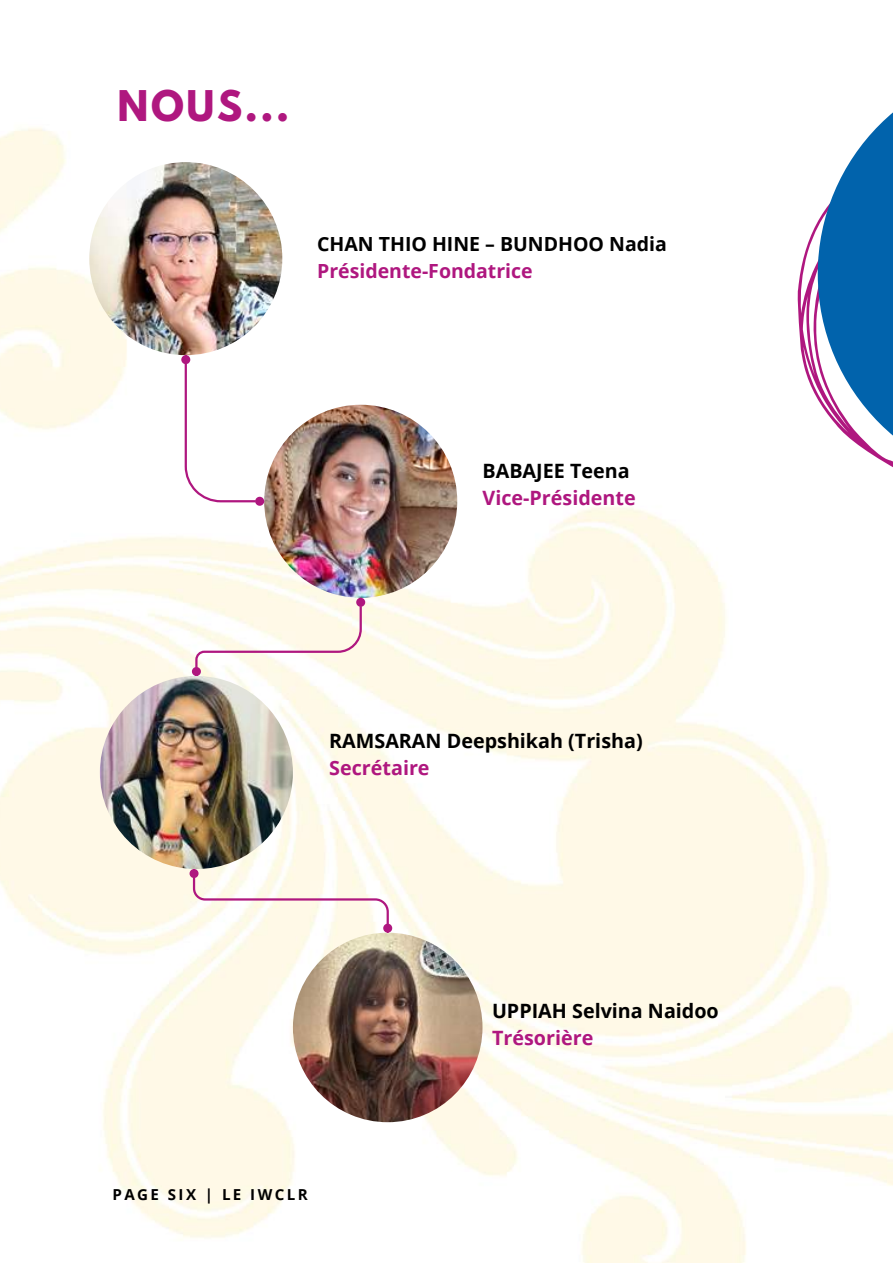
<style>
.page{position:relative;width:893px;height:1264px;background:#fff}
.page>*{position:absolute;margin:0;border:0;box-sizing:border-box;transform-origin:0 0}
.t1{font:700 37.5px "League Spartan";color:#af177f}
.t2{font:700 19.8px "Open Sans";color:#000}
.t3{font:700 19.8px "Open Sans";color:#af177f}
.t4{font:700 19.5px "Open Sans";color:#000}
.t5{font:700 19.5px "Open Sans";color:#af177f}
.t6{font:700 15.15px "Open Sans";letter-spacing:.16em;color:#000}
</style>
<div class="page">
<img style="left:0;top:128px;width:892px;height:1134px">
<svg style="left:797px;top:138px;width:95px;height:354px"></svg>
<svg style="left:817px;top:113px;width:75px;height:372px;fill:#0163ac"></svg>
<img style="left:89px;top:162px;width:193px;height:193px;border-radius:50%">
<img style="left:264px;top:405px;width:193px;height:192px;border-radius:50%">
<img style="left:100px;top:676px;width:193px;height:193px;border-radius:50%">
<img style="left:293px;top:932px;width:189px;height:190px;border-radius:50%">
<svg style="left:183px;top:361px;width:75px;height:142px"></svg>
<div style="left:182px;top:356px;width:7px;height:7px;background:#af177f;border-radius:50%"></div>
<div style="left:181px;top:355px;width:9px;height:9px;border:2px solid #af177f;border-radius:50%"></div>
<div style="left:256px;top:498px;width:7px;height:6px;background:#af177f;border-radius:50%"></div>
<div style="left:255px;top:497px;width:9px;height:9px;border:2px solid #af177f;border-radius:50%"></div>
<svg style="left:194px;top:604px;width:169px;height:65px"></svg>
<div style="left:357px;top:599px;width:7px;height:6px;background:#af177f;border-radius:50%"></div>
<div style="left:356px;top:597px;width:9px;height:9px;border:2px solid #af177f;border-radius:50%"></div>
<div style="left:193px;top:668px;width:7px;height:7px;background:#af177f;border-radius:50%"></div>
<div style="left:192px;top:667px;width:9px;height:9px;border:2px solid #af177f;border-radius:50%"></div>
<div style="left:384px;top:924px;width:7px;height:7px;background:#af177f;border-radius:50%"></div>
<div style="left:383px;top:923px;width:9px;height:9px;border:2px solid #af177f;border-radius:50%"></div>
<svg style="left:191px;top:870px;width:199px;height:56px"></svg>
<div style="left:189px;top:869px;width:9px;height:9px;border:2px solid #af177f;border-radius:50%"></div>
<h1 class="t1" style="left:117px;top:88px;width:173px">NOUS...</h1>
<p class="t4" style="left:317px;top:230px;width:351px">CHAN THIO HINE – BUNDHOO Nadia</p>
<p class="t5" style="left:317px;top:257px;width:217px">Présidente-Fondatrice</p>
<p class="t2" style="left:482px;top:457px;width:149px">BABAJEE Teena</p>
<p class="t3" style="left:482px;top:484px;width:155px">Vice-Présidente</p>
<p class="t2" style="left:329px;top:727px;width:315px">RAMSARAN Deepshikah (Trisha)</p>
<p class="t3" style="left:329px;top:754px;width:102px">Secrétaire</p>
<p class="t6" style="left:112px;top:1183px;width:197px">PAGE SIX | LE IWCLR</p>
<p class="t2" style="left:492px;top:997px;width:228px">UPPIAH Selvina Naidoo</p>
<p class="t3" style="left:492px;top:1024px;width:103px">Trésorière</p>
</div>
